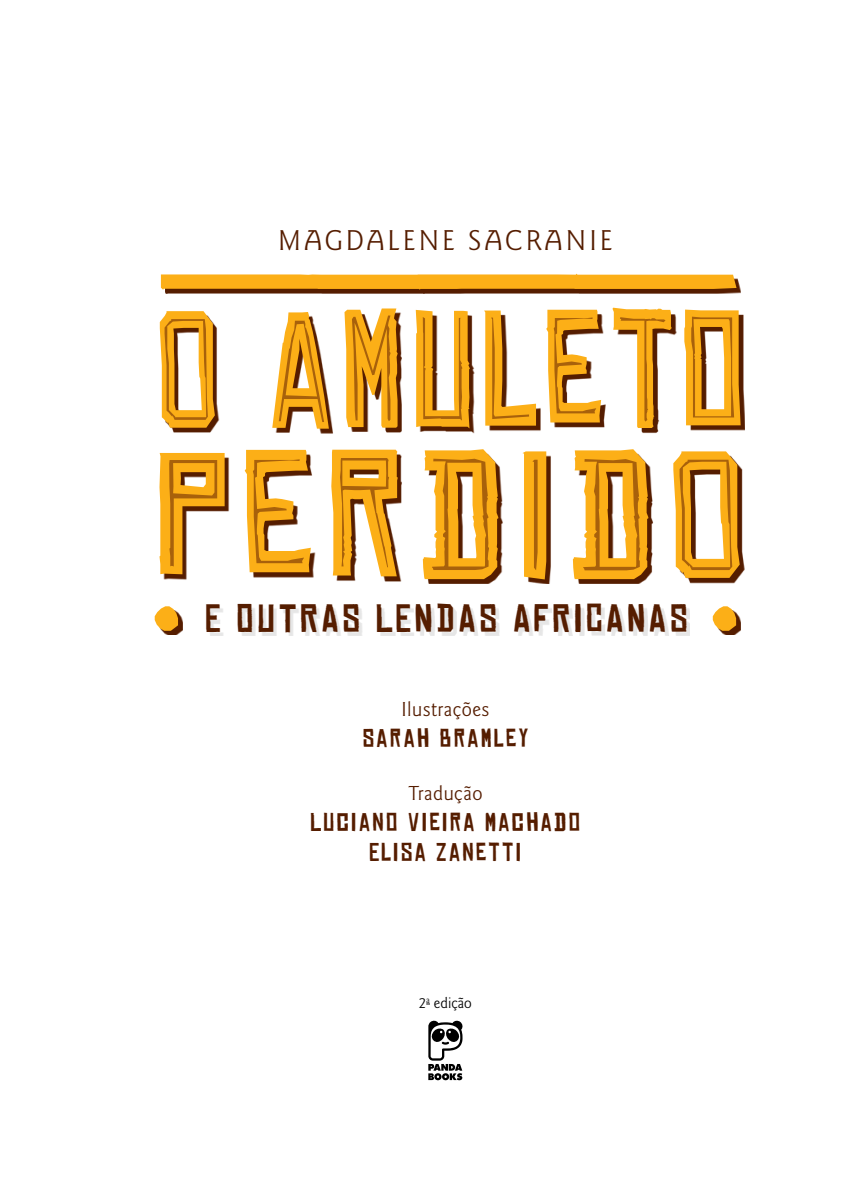
<style>
.page{position:relative;width:844px;height:1191px;background:#fff}
.page>*{position:absolute;margin:0;border:0;box-sizing:border-box;transform-origin:0 0}
.t1{font:171.33px "Chinese Rocks Rg";letter-spacing:.08em;color:#fcaf17}
.t2{font:157.85px "Chinese Rocks Rg";letter-spacing:.055em;color:#fcaf17;scale:.9 1}
.t3{font:37.62px "Chinese Rocks Rg";letter-spacing:.1em;color:#551d00}
.t4{font:29.75px "Goudy Sans Std";letter-spacing:.1em;color:#551d00}
.t5{font:24.5px/30.4px "Chinese Rocks Rg";letter-spacing:.1em;color:#551d00;text-align:center}
.t6{font:21px "Goudy Sans Std";letter-spacing:.02em;color:#551d00}
.t7{font:15.75px "Goudy Sans Std";color:#000}
</style>
<div class="page">
<svg style="left:428px;top:1020px;width:35px;height:60px"></svg>
<div style="left:209px;top:607px;width:481px;height:29px;background:#000;opacity:.1"></div>
<svg style="left:162px;top:612px;width:20px;height:23px"></svg>
<svg style="left:155px;top:606px;width:23px;height:25px"></svg>
<svg style="left:720px;top:612px;width:20px;height:23px"></svg>
<svg style="left:712px;top:606px;width:24px;height:25px"></svg>
<svg style="left:164px;top:312px;width:580px;height:272px"></svg>
<div style="left:165px;top:278px;width:575px;height:16px;background:#551d00"></div>
<svg style="left:161px;top:274px;width:575px;height:16px;background:#efa71d"></svg>
<svg style="left:169px;top:458px;width:563px;height:112px"></svg>
<svg style="left:352px;top:315px;width:382px;height:106px"></svg>
<svg style="left:279px;top:320px;width:45px;height:102px"></svg>
<svg style="left:253px;top:459px;width:51px;height:104px"></svg>
<svg style="left:582px;top:458px;width:58px;height:112px"></svg>
<svg style="left:164px;top:319px;width:44px;height:101px"></svg>
<p class="t4" style="left:278px;top:224px;width:335px">MAGDALENE SACRANIE</p>
<h2 class="t2" style="left:155px;top:285px;width:657px">0 AMULETO</h2>
<h1 class="t1" style="left:155px;top:423px;width:591px">PERDID0</h1>
<h3 class="t3" style="left:205px;top:598px;width:483px">E OUTRAS LENDAS AFRICANAS</h3>
<p class="t6" style="left:401px;top:697px;width:89px">Ilustrações</p>
<p class="t5" style="left:362px;top:723px;width:167px">SARAH BRAMLEY</p>
<p class="t6" style="left:408px;top:781px;width:76px">Tradução</p>
<p class="t5" style="left:310px;top:807px;width:271px">LUCIANO VIEIRA MACHADO<br>ELISA ZANETTI</p>
<p class="t7" style="left:419px;top:994px;width:54px">2<sup>a</sup> edição</p>
</div>
